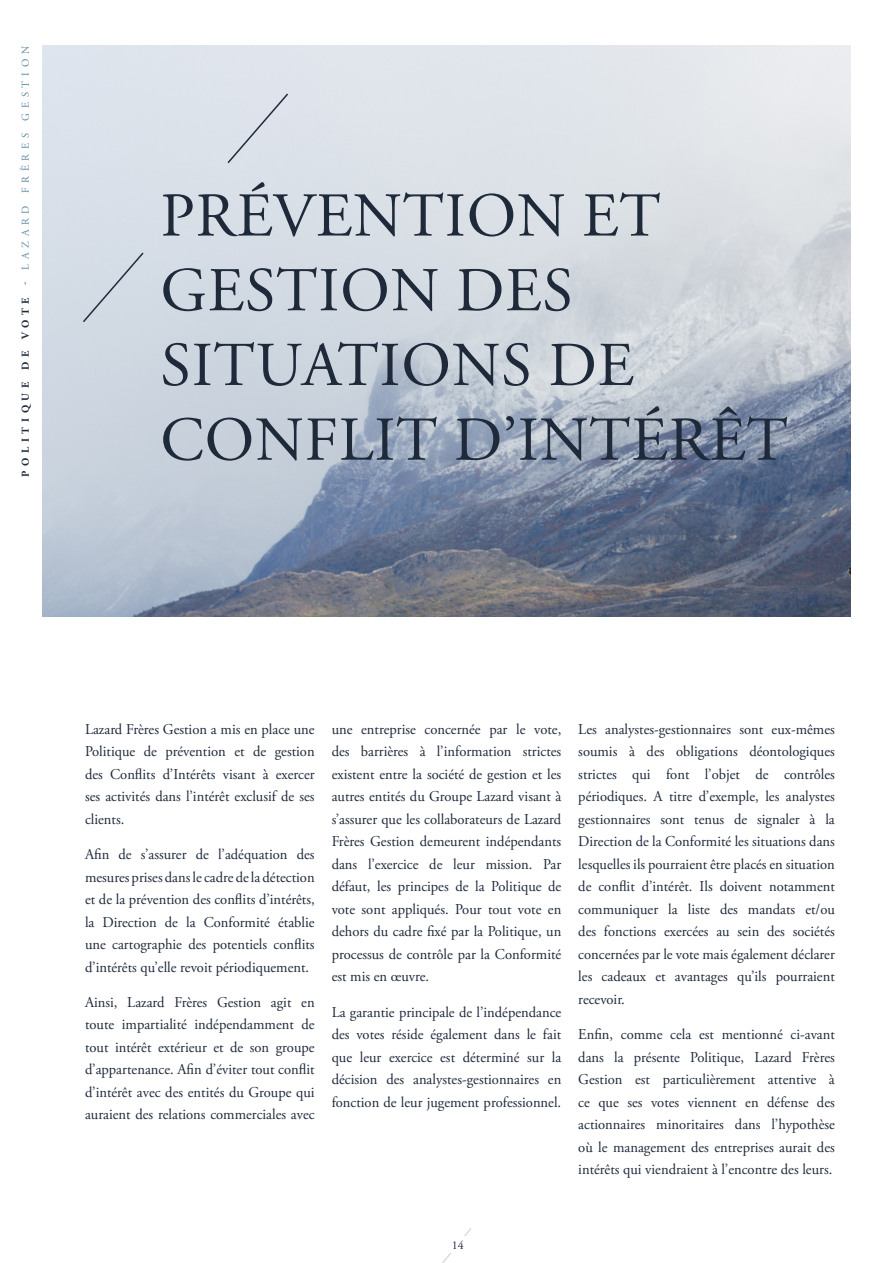
<style>
.page{position:relative;width:893px;height:1263px;background:#fff}
.page>*{position:absolute;margin:0;border:0;box-sizing:border-box;transform-origin:0 0}
.t1{font:62.25px/74.7px "Adobe Garamond Pro";letter-spacing:.015em;color:#1e293a}
.t2{font:15px/22.5px "Adobe Garamond Pro";color:#1e293a;text-align:justify}
.t3{font:12px "Adobe Garamond Pro";color:#1e293a}
.t4{font:10.5px "Adobe Garamond Pro";letter-spacing:.455em;color:#5c87a1}
.s1{font-weight:700;color:#1e293a}
.s2{font-weight:700}
</style>
<div class="page">
<svg style="left:442px;top:1228px;width:29px;height:35px"></svg>
<div style="left:450px;top:1236px;width:16px;height:16px;background:#fff"></div>
<img style="left:43px;top:46px;width:807px;height:571px">
<div style="left:226px;top:92px;width:64px;height:73px;background:#dde2eb"></div>
<div style="left:81px;top:251px;width:64px;height:73px;background:#d3dce5"></div>
<p class="t4" style="left:19px;top:477px;width:433px;rotate:-90deg"><span class="s1">POLITIQUE DE VOTE</span> <span class="s2">-</span> LAZARD FRÈRES GESTION</p>
<p class="t1" style="left:160px;top:181px;width:629px">PRÉVENTION ET<br>GESTION DES<br>SITUATIONS DE<br>CONFLIT D’INTÉRÊT</p>
<p class="t2" style="left:85px;top:718px;width:231px">Lazard Frères Gestion a mis en place une Politique de prévention et de gestion des Conflits d’Intérêts visant à exercer ses activités dans l’intérêt exclusif de ses clients.</p>
<p class="t2" style="left:85px;top:843px;width:231px">Afin de s’assurer de l’adéquation des mesures prises dans le cadre de la détection et de la prévention des conflits d’intérêts, la Direction de la Conformité établie une cartographie des potentiels conflits d’intérêts qu’elle revoit périodiquement.</p>
<p class="t2" style="left:85px;top:991px;width:231px">Ainsi, Lazard Frères Gestion agit en toute impartialité indépendamment de tout intérêt extérieur et de son groupe d’appartenance. Afin d’éviter tout conflit d’intérêt avec des entités du Groupe qui auraient des relations commerciales avec</p>
<p class="t2" style="left:332px;top:718px;width:231px">une entreprise concernée par le vote, des barrières à l’information strictes existent entre la société de gestion et les autres entités du Groupe Lazard visant à s’assurer que les collaborateurs de Lazard Frères Gestion demeurent indépendants dans l’exercice de leur mission. Par défaut, les principes de la Politique de vote sont appliqués. Pour tout vote en dehors du cadre fixé par la Politique, un processus de contrôle par la Conformité est mis en œuvre.</p>
<p class="t2" style="left:332px;top:1001px;width:231px">La garantie principale de l’indépendance des votes réside également dans le fait que leur exercice est déterminé sur la décision des analystes-gestionnaires en fonction de leur jugement professionnel.</p>
<p class="t2" style="left:578px;top:718px;width:258px">Les analystes-gestionnaires sont eux-mêmes soumis à des obligations déontologiques strictes qui font l’objet de contrôles périodiques. A titre d’exemple, les analystes gestionnaires sont tenus de signaler à la Direction de la Conformité les situations dans lesquelles ils pourraient être placés en situation de conflit d’intérêt. Ils doivent notamment communiquer la liste des mandats et/ou des fonctions exercées au sein des sociétés concernées par le vote mais également déclarer les cadeaux et avantages qu’ils pourraient recevoir.</p>
<p class="t2" style="left:578px;top:1023px;width:258px">Enfin, comme cela est mentionné ci-avant dans la présente Politique, Lazard Frères Gestion est particulièrement attentive à ce que ses votes viennent en défense des actionnaires minoritaires dans l’hypothèse où le management des entreprises aurait des intérêts qui viendraient à l’encontre des leurs.</p>
<p class="t3" style="left:452px;top:1237px;width:13px">14</p>
</div>
